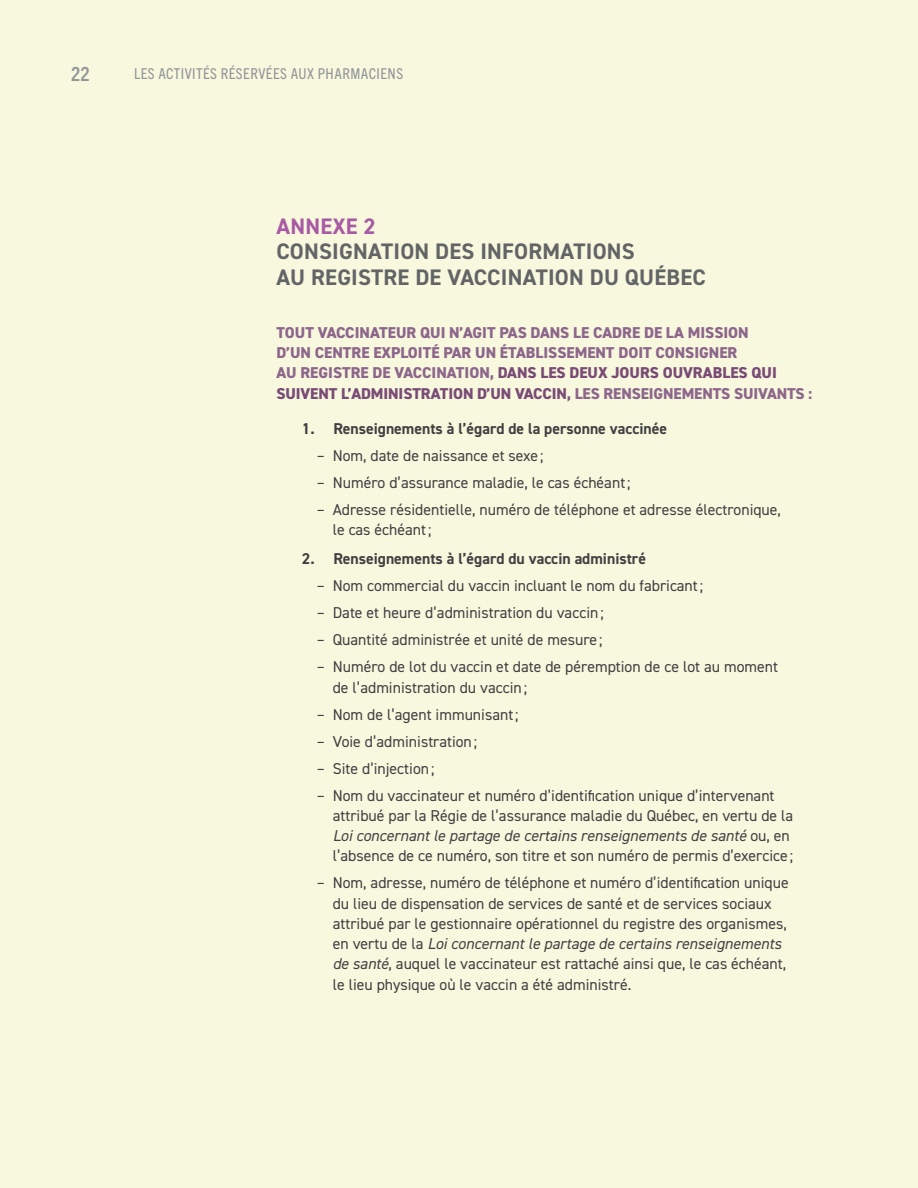
<style>
.page{position:relative;width:918px;height:1188px;background:#f7f8de}
.page>*{position:absolute;margin:0;border:0;box-sizing:border-box;transform-origin:0 0}
.Texte_gris{font:700 22.5px/25.5px "DIN2014";letter-spacing:.01em;color:#636466}
.Texte_gris-2{font:700 22.5px "DIN2014";letter-spacing:.01em;color:#a85ba4}
.t1{font:700 condensed 19.5px "Trade Gothic Next LT Pro";color:#939598}
.enumération_2{font:15.75px/20.2px "DIN2014";color:#414042}
.Texte_gris-3{font:800 15.75px/20.2px "DIN2014";color:#8d668b}
.Enumération{font:700 15.75px "DIN2014";color:#414042}
.thème_haut-de-page_gauche{font:condensed 15px "Trade Gothic Next LT Pro";letter-spacing:.03em;color:#939598}
.s1{color:#794b75}
.s2{color:#835880}
.s3{font-style:italic}
</style>
<div class="page">
<p class="t1" style="left:71px;top:60px;width:20px">22</p>
<p class="thème_haut-de-page_gauche" style="left:134px;top:63px;width:271px">LES ACTIVITÉS RÉSERVÉES AUX PHARMACIENS</p>
<p class="Texte_gris-2" style="left:276px;top:211px;width:101px">ANNEXE 2</p>
<p class="Texte_gris" style="left:276px;top:238px;width:431px">CONSIGNATION DES INFORMATIONS<br>AU REGISTRE DE VACCINATION DU QUÉBEC</p>
<p class="Texte_gris-3" style="left:276px;top:322px;width:537px">TOUT VACCINATEUR QUI N’AGIT PAS DANS LE CADRE DE LA MISSION<br>D’UN CENTRE EXPLOITÉ PAR UN ÉTABLISSEMENT DOIT CONSIGNER<br>AU REGISTRE DE VACCINATION, <span class="s1">DANS LES DEUX JOURS OUVRABLES QUI SUIVENT L’ADMINISTRATION D’UN VACCIN</span><span class="s2">,</span> LES RENSEIGNEMENTS SUIVANTS :</p>
<p class="Enumération" style="left:302px;top:418px;width:367px">1. Renseignements à l’égard de la personne vaccinée</p>
<p class="enumération_2" style="left:317px;top:445px;width:228px">– Nom, date de naissance et sexe ;</p>
<p class="enumération_2" style="left:317px;top:472px;width:315px">– Numéro d’assurance maladie, le cas échéant;</p>
<p class="enumération_2" style="left:333px;top:499px;width:450px;text-indent:-16px">– Adresse résidentielle, numéro de téléphone et adresse électronique, le cas échéant;</p>
<p class="Enumération" style="left:302px;top:548px;width:346px">2. Renseignements à l’égard du vaccin administré</p>
<p class="enumération_2" style="left:317px;top:575px;width:388px">– Nom commercial du vaccin incluant le nom du fabricant;</p>
<p class="enumération_2" style="left:317px;top:602px;width:288px">– Date et heure d’administration du vaccin;</p>
<p class="enumération_2" style="left:317px;top:629px;width:287px">– Quantité administrée et unité de mesure ;</p>
<p class="enumération_2" style="left:333px;top:656px;width:447px;text-indent:-16px">– Numéro de lot du vaccin et date de péremption de ce lot au moment de l’administration du vaccin;</p>
<p class="enumération_2" style="left:317px;top:704px;width:203px">– Nom de l’agent immunisant;</p>
<p class="enumération_2" style="left:317px;top:731px;width:162px">– Voie d’administration;</p>
<p class="enumération_2" style="left:317px;top:758px;width:119px">– Site d’injection;</p>
<p class="enumération_2" style="left:333px;top:785px;width:462px;text-indent:-16px">– Nom du vaccinateur et numéro d’identification unique d’intervenant attribué par la Régie de l’assurance maladie du Québec, en vertu de la <span class="s3">Loi concernant le partage de certains renseignements de santé</span> ou, en l’absence de ce numéro, son titre et son numéro de permis d’exercice ;</p>
<p class="enumération_2" style="left:333px;top:872px;width:457px;text-indent:-16px">– Nom, adresse, numéro de téléphone et numéro d’identification unique du lieu de dispensation de services de santé et de services sociaux attribué par le gestionnaire opérationnel du registre des organismes, en vertu de la <span class="s3">Loi concernant le partage de certains renseignements de santé</span>, auquel le vaccinateur est rattaché ainsi que, le cas échéant, le lieu physique où le vaccin a été administré.</p>
</div>
